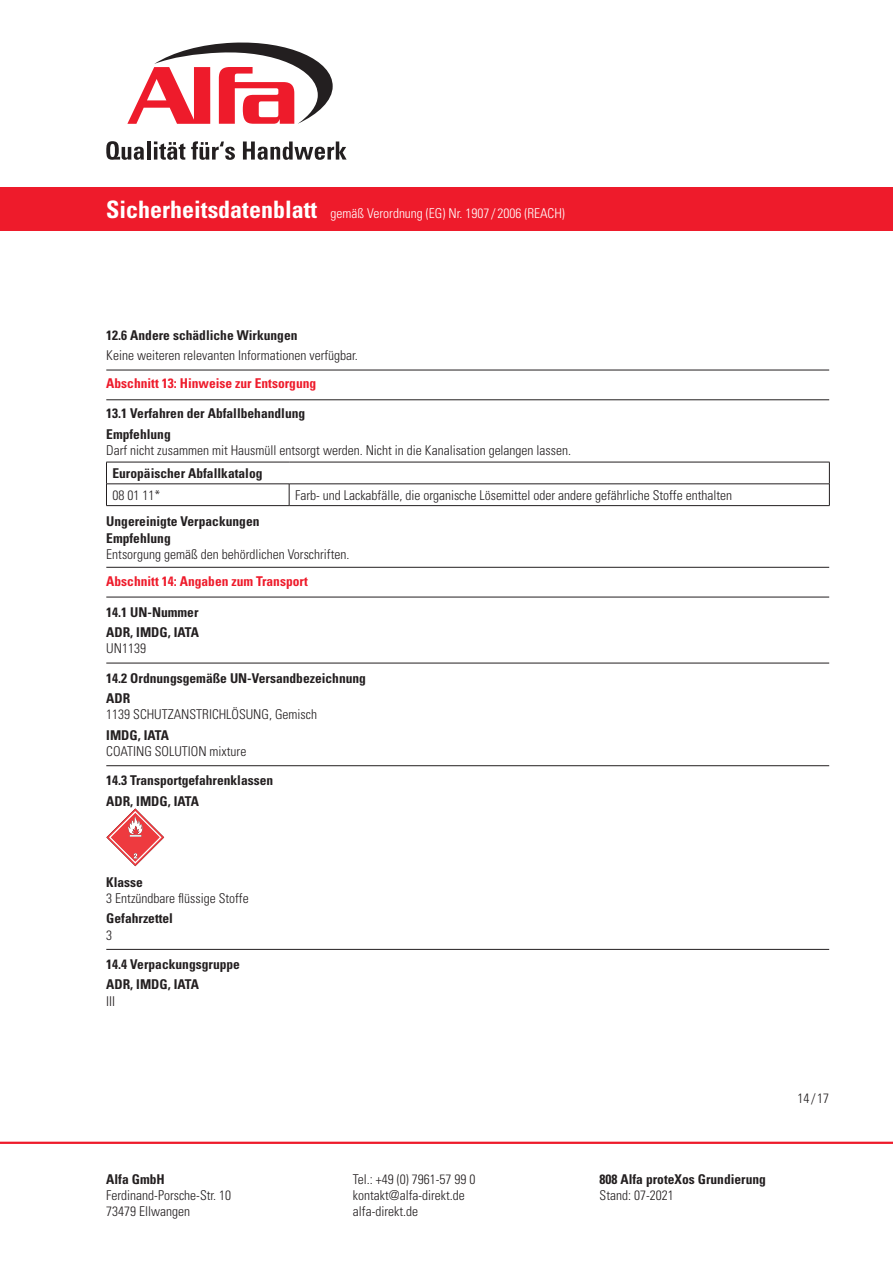
<style>
.page{position:relative;width:893px;height:1263px;background:#fff}
.page>*{position:absolute;margin:0;border:0;box-sizing:border-box;transform-origin:0 0}
.fließtext{font:300 condensed 13.5px/16.2px "Univers LT Std";color:#231f20}
.h3_gliederungspunkt{font:700 condensed 13.5px "Univers LT Std";color:#231f20}
.h4_zwischenueberschr{font:700 condensed 13.5px "Univers LT Std";color:#231f20}
.h2_abschnitt_1_2_3{font:700 condensed 13.5px "Univers LT Std";color:#ee1b2b}
.t1{font:300 condensed 13.5px "Univers LT Std";color:#fff}
.s1{font-weight:700;font-size:24px}
</style>
<div class="page">
<hr style="left:0;top:1142px;width:893px;height:2px;background:#ee1b2b">
<div style="left:0;top:187px;width:893px;height:44px;background:#ee1b2b"></div>
<svg style="left:106px;top:141px;width:38px;height:19px"></svg>
<hr style="left:147px;top:141px;width:3px;height:19px;background:#231f20">
<svg style="left:154px;top:141px;width:31px;height:19px"></svg>
<svg style="left:191px;top:141px;width:44px;height:19px"></svg>
<svg style="left:243px;top:141px;width:104px;height:19px"></svg>
<svg style="left:127px;top:42px;width:206px;height:82px"></svg>
<hr style="left:106px;top:399px;width:723px;height:1px;background:#231f20">
<hr style="left:106px;top:567px;width:723px;height:1px;background:#231f20">
<hr style="left:106px;top:597px;width:723px;height:1px;background:#231f20">
<hr style="left:106px;top:663px;width:723px;height:1px;background:#231f20">
<hr style="left:106px;top:765px;width:723px;height:1px;background:#231f20">
<hr style="left:106px;top:949px;width:723px;height:1px;background:#231f20">
<hr style="left:106px;top:370px;width:723px;height:1px;background:#231f20">
<hr style="left:106px;top:462px;width:183px;height:1px;background:#231f20">
<hr style="left:289px;top:462px;width:541px;height:1px;background:#231f20">
<hr style="left:106px;top:484px;width:183px;height:1px;background:#231f20">
<svg style="left:106px;top:462px;width:1px;height:43px"></svg>
<hr style="left:289px;top:484px;width:541px;height:1px;background:#231f20">
<svg style="left:289px;top:484px;width:1px;height:21px"></svg>
<svg style="left:829px;top:462px;width:1px;height:43px"></svg>
<hr style="left:106px;top:505px;width:183px;height:1px;background:#231f20">
<hr style="left:289px;top:505px;width:541px;height:1px;background:#231f20">
<svg style="left:106px;top:808px;width:58px;height:58px"></svg>
<p class="t1" style="left:106px;top:205px;width:460px"><span class="s1">Sicherheitsdatenblatt</span> gemäß Verordnung (EG) Nr. 1907 / 2006 (REACH)</p>
<p class="h3_gliederungspunkt" style="left:106px;top:327px;width:193px">12.6 Andere schädliche Wirkungen</p>
<p class="fließtext" style="left:106px;top:347px;width:253px">Keine weiteren relevanten Informationen verfügbar.</p>
<p class="h2_abschnitt_1_2_3" style="left:106px;top:375px;width:211px">Abschnitt 13: Hinweise zur Entsorgung</p>
<p class="h3_gliederungspunkt" style="left:106px;top:405px;width:200px">13.1 Verfahren der Abfallbehandlung</p>
<p class="h4_zwischenueberschr" style="left:106px;top:425px;width:66px">Empfehlung</p>
<p class="fließtext" style="left:106px;top:442px;width:466px">Darf nicht zusammen mit Hausmüll entsorgt werden. Nicht in die Kanalisation gelangen lassen.</p>
<p class="h4_zwischenueberschr" style="left:112px;top:465px;width:151px">Europäischer Abfallkatalog</p>
<p class="fließtext" style="left:112px;top:487px;width:49px">08 01 11*</p>
<p class="fließtext" style="left:295px;top:487px;width:438px">Farb- und Lackabfälle, die organische Lösemittel oder andere gefährliche Stoffe enthalten</p>
<p class="h4_zwischenueberschr" style="left:106px;top:513px;width:155px">Ungereinigte Verpackungen</p>
<p class="h4_zwischenueberschr" style="left:106px;top:529px;width:66px">Empfehlung</p>
<p class="fließtext" style="left:106px;top:546px;width:245px">Entsorgung gemäß den behördlichen Vorschriften.</p>
<p class="h2_abschnitt_1_2_3" style="left:106px;top:573px;width:203px">Abschnitt 14: Angaben zum Transport</p>
<p class="h3_gliederungspunkt" style="left:106px;top:603px;width:94px">14.1 UN-Nummer</p>
<p class="h4_zwischenueberschr" style="left:106px;top:624px;width:94px">ADR, IMDG, IATA</p>
<p class="fließtext" style="left:106px;top:640px;width:41px">UN1139</p>
<p class="h3_gliederungspunkt" style="left:106px;top:669px;width:261px">14.2 Ordnungsgemäße UN-Versandbezeichnung</p>
<p class="h4_zwischenueberschr" style="left:106px;top:690px;width:26px">ADR</p>
<p class="fließtext" style="left:106px;top:706px;width:212px">1139 SCHUTZANSTRICHLÖSUNG, Gemisch</p>
<p class="h4_zwischenueberschr" style="left:106px;top:727px;width:64px">IMDG, IATA</p>
<p class="fließtext" style="left:106px;top:743px;width:142px">COATING SOLUTION mixture</p>
<p class="h3_gliederungspunkt" style="left:106px;top:772px;width:168px">14.3 Transportgefahrenklassen</p>
<p class="h4_zwischenueberschr" style="left:106px;top:793px;width:94px">ADR, IMDG, IATA</p>
<p class="h4_zwischenueberschr" style="left:106px;top:874px;width:38px">Klasse</p>
<p class="fließtext" style="left:106px;top:890px;width:144px">3 Entzündbare flüssige Stoffe</p>
<p class="h4_zwischenueberschr" style="left:106px;top:910px;width:68px">Gefahrzettel</p>
<p class="fließtext" style="left:106px;top:927px;width:7px">3</p>
<p class="h3_gliederungspunkt" style="left:106px;top:956px;width:135px">14.4 Verpackungsgruppe</p>
<p class="h4_zwischenueberschr" style="left:106px;top:976px;width:94px">ADR, IMDG, IATA</p>
<p class="fließtext" style="left:106px;top:993px;width:10px">III</p>
<p class="h3_gliederungspunkt" style="left:106px;top:1171px;width:60px">Alfa GmbH</p>
<p class="fließtext" style="left:106px;top:1187px;width:126px">Ferdinand-Porsche-Str. 10<br>73479 Ellwangen</p>
<p class="fließtext" style="left:353px;top:1171px;width:124px">Tel.: +49 (0) 7961-57 99 0 kontakt@alfa-direkt.de alfa-direkt.de</p>
<p class="h3_gliederungspunkt" style="left:600px;top:1171px;width:168px">808 Alfa proteXos Grundierung</p>
<p class="fließtext" style="left:600px;top:1187px;width:76px">Stand: 07-2021</p>
<p class="fließtext" style="left:797px;top:1090px;width:33px">14/17</p>
</div>
